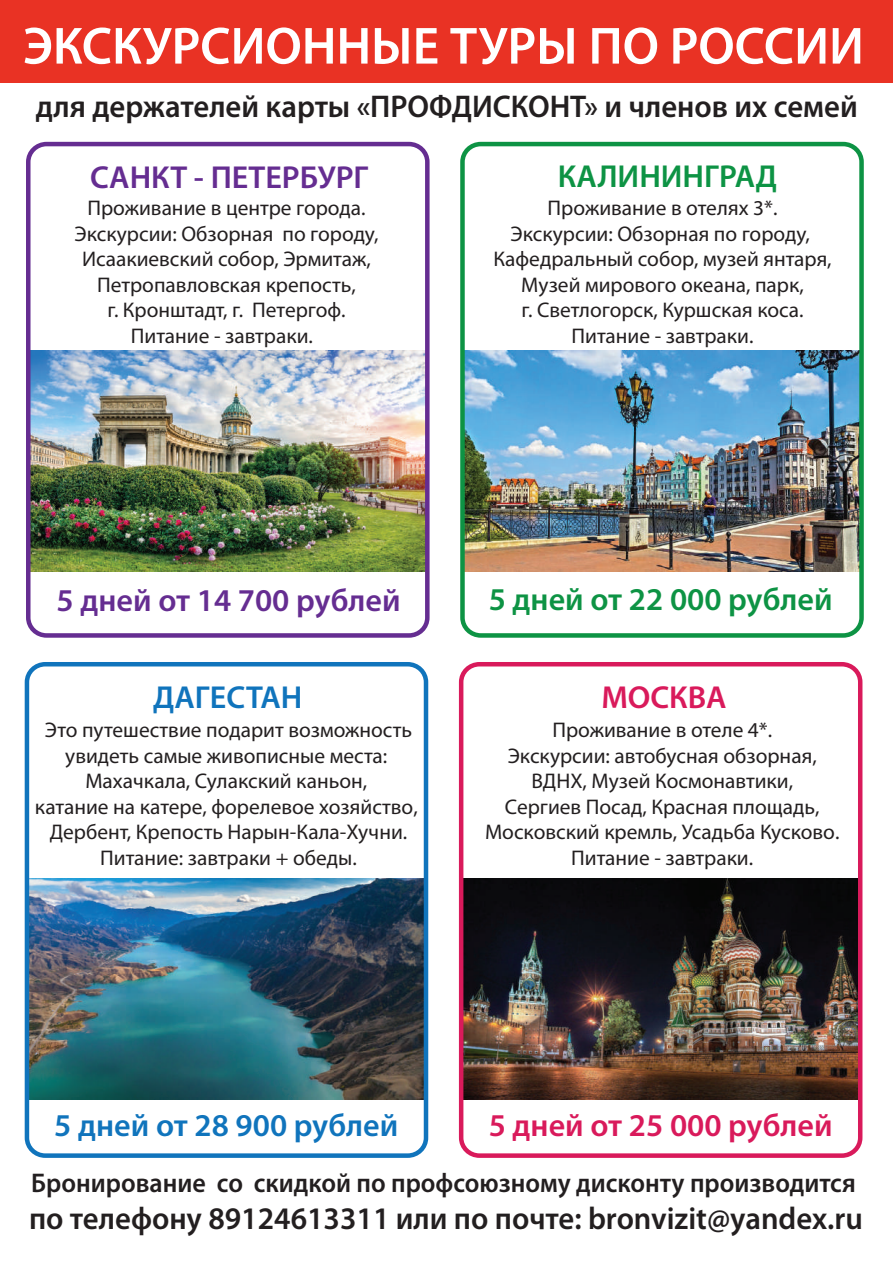
<style>
.page{position:relative;width:893px;height:1263px;background:#fff}
.page>*{position:absolute;margin:0;border:0;box-sizing:border-box;transform-origin:0 0}
.t1{font:600 52.65px "Myriad Pro";color:#fff}
.t2{font:600 31.8px "Myriad Pro";color:#652d91}
.t3{font:600 31.8px "Myriad Pro";color:#0d9344}
.t4{font:600 31.8px "Myriad Pro";color:#1074bc}
.t5{font:600 31.8px "Myriad Pro";color:#d91a5b}
.t6{font:600 31.5px "Myriad Pro";color:#231f20}
.t7{font:600 27.15px "Myriad Pro";color:#231f20;scale:.96 1}
.t8{font:21.3px/25.5px "Myriad Pro";color:#231f20;text-align:center}
</style>
<div class="page">
<img style="left:31px;top:350px;width:394px;height:222px">
<img style="left:465px;top:350px;width:394px;height:222px">
<img style="left:30px;top:878px;width:393px;height:222px">
<div style="left:25px;top:662px;width:403px;height:496px;border:4px solid #1074bc;border-radius:18px"></div>
<div style="left:460px;top:142px;width:404px;height:496px;border:4px solid #0d9344;border-radius:18px"></div>
<div style="left:26px;top:142px;width:404px;height:496px;border:4px solid #652d91;border-radius:18px"></div>
<img style="left:464px;top:878px;width:393px;height:222px">
<div style="left:459px;top:662px;width:403px;height:496px;border:4px solid #d91a5b;border-radius:18px"></div>
<div style="left:0;top:0;width:893px;height:83px;background:#e93224"></div>
<h1 class="t1" style="left:23px;top:12px;width:842px">ЭКСКУРСИОННЫЕ ТУРЫ ПО РОССИИ</h1>
<h3 class="t6" style="left:36px;top:87px;width:823px">для держателей карты «ПРОФДИСКОНТ» и членов их семей</h3>
<h2 class="t2" style="left:90px;top:157px;width:280px">САНКТ - ПЕТЕРБУРГ</h2>
<h2 class="t3" style="left:558px;top:156px;width:221px">КАЛИНИНГРАД</h2>
<p class="t8" style="left:75px;top:195px;width:305px">Проживание в центре города.<br>Экскурсии: Обзорная по городу,<br>Исаакиевский собор, Эрмитаж,<br>Петропавловская крепость,<br>г. Кронштадт, г. Петергоф.<br>Питание - завтраки.</p>
<p class="t8" style="left:493px;top:195px;width:340px">Проживание в отелях 3*.<br>Экскурсии: Обзорная по городу,<br>Кафедральный собор, музей янтаря,<br>Музей мирового океана, парк,<br>г. Светлогорск, Куршская коса.<br>Питание - завтраки.</p>
<h2 class="t2" style="left:57px;top:580px;width:346px">5 дней от 14 700 рублей</h2>
<h2 class="t3" style="left:489px;top:579px;width:346px">5 дней от 22 000 рублей</h2>
<h2 class="t4" style="left:153px;top:677px;width:151px">ДАГЕСТАН</h2>
<h2 class="t5" style="left:601px;top:677px;width:127px">МОСКВА</h2>
<p class="t8" style="left:35px;top:717px;width:384px">Это путешествие подарит возможность увидеть самые живописные места:<br>Махачкала, Сулакский каньон,<br>катание на катере, форелевое хозяйство, Дербент, Крепость Нарын-Кала-Хучни.<br>Питание: завтраки + обеды.</p>
<p class="t8" style="left:485px;top:717px;width:356px">Проживание в отеле 4*.<br>Экскурсии: автобусная обзорная,<br>ВДНХ, Музей Космонавтики,<br>Сергиев Посад, Красная площадь,<br>Московский кремль, Усадьба Кусково.<br>Питание - завтраки.</p>
<h2 class="t4" style="left:54px;top:1105px;width:346px">5 дней от 28 900 рублей</h2>
<h2 class="t5" style="left:489px;top:1105px;width:346px">5 дней от 25 000 рублей</h2>
<p class="t7" style="left:31px;top:1165px;width:861px">Бронирование со скидкой по профсоюзному дисконту производится</p>
<h3 class="t6" style="left:29px;top:1198px;width:835px">по телефону 89124613311 или по почте: bronvizit@yandex.ru</h3>
</div>
